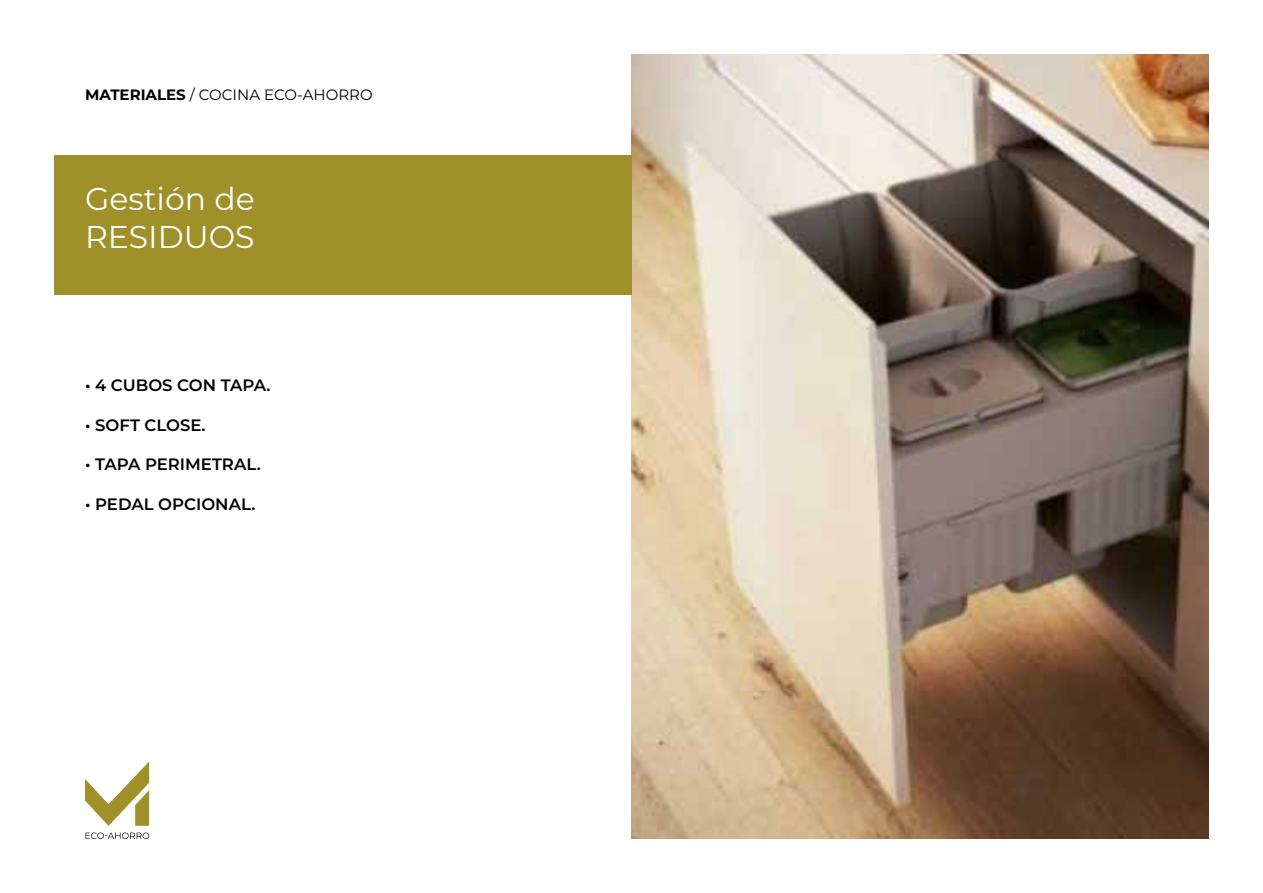
<style>
.page{position:relative;width:1263px;height:893px;background:#fff}
.page>*{position:absolute;margin:0;border:0;box-sizing:border-box;transform-origin:0 0}
.t1{font:31.5px/37.8px "Montserrat";color:#fff}
.t2{font:600 16.5px "Montserrat";color:#000}
.t3{font:15px "Montserrat";color:#000}
.s1{font-weight:700}
</style>
<div class="page">
<img style="left:631px;top:54px;width:578px;height:785px">
<div style="left:54px;top:155px;width:577px;height:140px;background:#9f902a"></div>
<svg style="left:85px;top:761px;width:64px;height:65px"></svg>
<svg style="left:86px;top:833px;width:63px;height:6px"></svg>
<p class="t3" style="left:85px;top:84px;width:289px"><span class="s1">MATERIALES</span> / COCINA ECO-AHORRO</p>
<h1 class="t1" style="left:85px;top:179px;width:171px">Gestión de<br>RESIDUOS</h1>
<p class="t2" style="left:85px;top:374px;width:187px">• 4 CUBOS CON TAPA.</p>
<p class="t2" style="left:85px;top:413px;width:122px">• SOFT CLOSE.</p>
<p class="t2" style="left:85px;top:453px;width:177px">• TAPA PERIMETRAL.</p>
<p class="t2" style="left:85px;top:492px;width:172px">• PEDAL OPCIONAL.</p>
</div>
